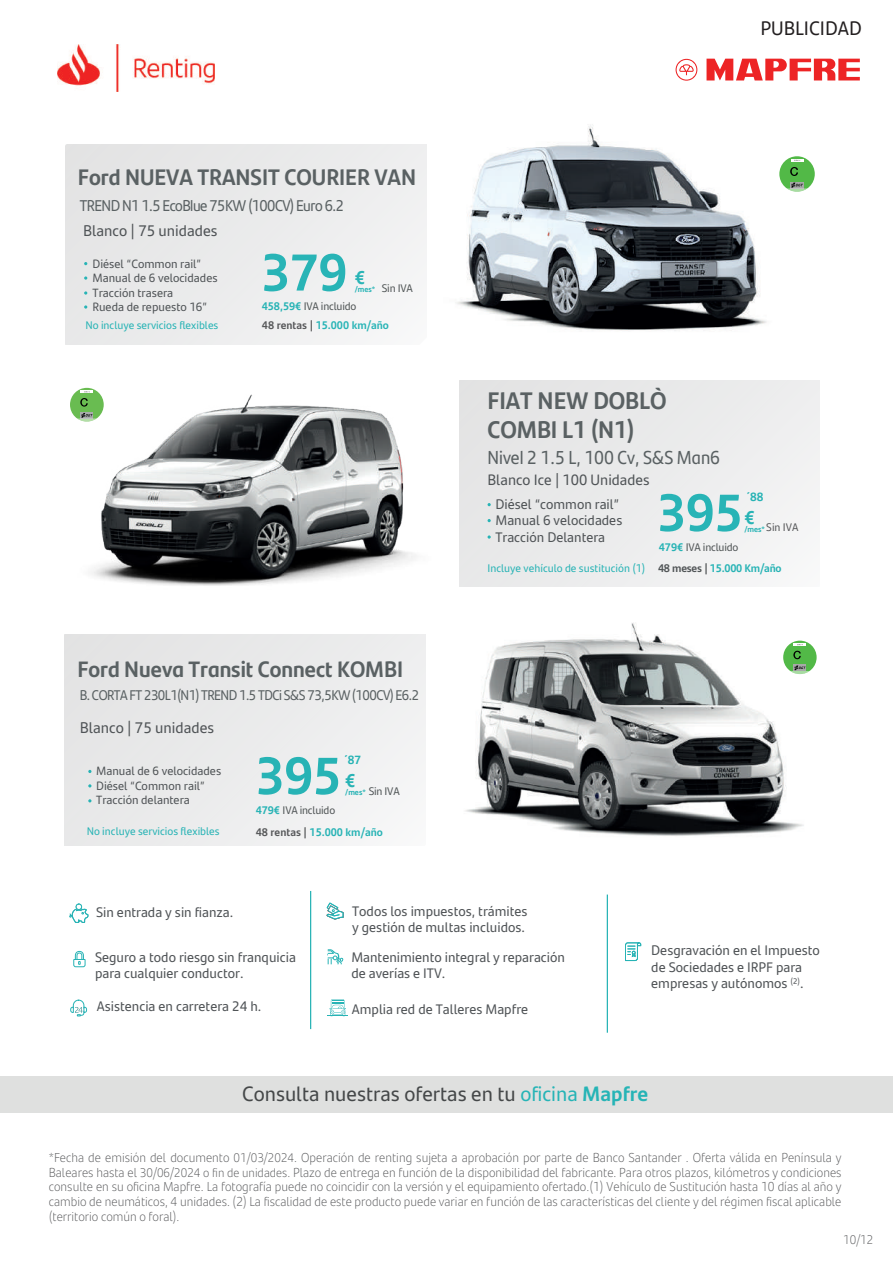
<style>
.page{position:relative;width:893px;height:1263px;background:#fff}
.page>*{position:absolute;margin:0;border:0;box-sizing:border-box;transform-origin:0 0}
.t1{font:700 52.05px "Santander Headline";color:#28b4b6}
.t2{font:700 52.05px "Santander Headline";color:#27b3b5}
.t3{font:700 24px/28.8px "Santander Headline";color:#5a6163}
.t4{font:700 22.5px "Santander Headline";color:#5a6163}
.t5{font:700 22.35px "Santander Headline";color:#5a6163}
.t6{font:20.7px "Santander Text";color:#454849}
.t7{font:19.5px "Santander Text";color:#231f20}
.t8{font:18.75px "Santander Headline";color:#596062;scale:.96 1}
.t9{font:700 18.6px "Santander Headline";color:#27b3b5}
.t10{font:700 18.6px "Santander Headline";color:#28b4b6}
.t11{font:15.6px "Santander Headline";letter-spacing:-.035em;color:#5a6163;scale:.96 1}
.t12{font:15.45px "Santander Text";color:#505457}
.t13{font:15px "Santander Text";color:#505457}
.t14{font:14.1px "Santander Headline";letter-spacing:-.035em;color:#5a6163;scale:.96 1}
.t15{font:13.8px/16.6px "Santander Text";color:#505457}
.t16{font:300 12.9px/15px "Santander Text";color:#57585a;text-align:justify;scale:.96 1}
.t17{font:300 12.45px "Santander Text";color:#57585a;scale:.96 1}
.t18{font:12px/14.4px "Santander Text";color:#505457}
.t19{font:700 12px "Santander Headline";color:#27b3b5}
.t20{font:11.1px "Santander Text";color:#27b3b5}
.t21{font:700 11.1px/19.2px "Santander Text";color:#28b4b6}
.t22{font:700 11.1px/21.1px "Santander Text";color:#27b3b5}
.t23{font:700 11.1px/21.3px "Santander Text";letter-spacing:-.02em;color:#27b3b5}
.t24{font:11.1px "Santander Text";letter-spacing:-.02em;color:#515657}
.t25{font:11.1px "Santander Text";color:#57585a}
.t26{font:700 8.1px "Santander Headline";color:#27b3b5}
.t27{font:700 8.1px "Santander Headline";color:#28b4b6}
.s1{color:#27b3b5}
.s2{font-weight:400;color:#515657}
.s3{color:#58595b}
.s4{color:#515557}
.s5{color:#26b4b6}
.s6{font-weight:700;color:#26b4b6}
.s7{font-size:12.45px}
</style>
<div class="page">
<img style="left:65px;top:325px;width:456px;height:310px">
<div style="left:70px;top:388px;width:34px;height:34px;background:#69bc51;border-radius:50%"></div>
<div style="left:80px;top:412px;width:13px;height:6px;background:#a8acac"></div>
<svg style="left:77px;top:413px;width:20px;height:9px"></svg>
<svg style="left:80px;top:391px;width:13px;height:16px"></svg>
<img style="left:427px;top:124px;width:388px;height:237px">
<svg style="left:66px;top:145px;width:361px;height:200px"></svg>
<svg style="left:84px;top:276px;width:3px;height:4px"></svg>
<svg style="left:84px;top:291px;width:3px;height:4px"></svg>
<svg style="left:84px;top:305px;width:3px;height:4px"></svg>
<div style="left:779px;top:156px;width:36px;height:36px;background:#52b947;border-radius:50%"></div>
<svg style="left:790px;top:182px;width:14px;height:1px"></svg>
<svg style="left:787px;top:183px;width:20px;height:9px"></svg>
<svg style="left:790px;top:159px;width:13px;height:17px"></svg>
<svg style="left:64px;top:634px;width:361px;height:211px"></svg>
<img style="left:429px;top:606px;width:388px;height:230px">
<div style="left:783px;top:641px;width:34px;height:33px;background:#52b947;border-radius:50%"></div>
<svg style="left:790px;top:665px;width:19px;height:9px"></svg>
<svg style="left:793px;top:643px;width:13px;height:16px"></svg>
<svg style="left:459px;top:380px;width:361px;height:206px"></svg>
<svg style="left:488px;top:535px;width:3px;height:4px"></svg>
<svg style="left:676px;top:59px;width:21px;height:22px"></svg>
<svg style="left:706px;top:59px;width:154px;height:21px"></svg>
<img style="left:58px;top:45px;width:157px;height:47px">
<div style="left:0;top:1076px;width:893px;height:36px;background:#dfe0df"></div>
<svg style="left:327px;top:999px;width:21px;height:18px"></svg>
<svg style="left:327px;top:949px;width:16px;height:16px"></svg>
<svg style="left:326px;top:902px;width:18px;height:18px"></svg>
<svg style="left:69px;top:904px;width:19px;height:19px"></svg>
<svg style="left:73px;top:951px;width:13px;height:16px"></svg>
<svg style="left:70px;top:1000px;width:17px;height:16px"></svg>
<hr style="left:310px;top:891px;width:1px;height:138px;background:#27b3b5">
<hr style="left:607px;top:894px;width:1px;height:139px;background:#27b3b5">
<svg style="left:625px;top:942px;width:16px;height:19px"></svg>
<h3 class="t4" style="left:78px;top:159px;width:340px">Ford NUEVA TRANSIT COURIER VAN</h3>
<p class="t12" style="left:83px;top:219px;width:136px">Blanco | 75 unidades</p>
<p class="t11" style="left:80px;top:193px;width:277px">TREND N1 1.5 EcoBlue 75KW (100CV) Euro 6.2</p>
<p class="t18" style="left:93px;top:256px;width:127px">Diésel “Common rail”<br>Manual de 6 velocidades<br>Tracción trasera<br>Rueda de repuesto 16”</p>
<p class="t20" style="left:85px;top:317px;width:135px">No incluye servicios flexibles</p>
<h1 class="t1" style="left:261px;top:231px;width:87px">379</h1>
<h3 class="t10" style="left:355px;top:263px;width:12px">€</h3>
<p class="t27" style="left:355px;top:283px;width:22px">/mes*</p>
<p class="t24" style="left:382px;top:279px;width:33px">Sin IVA</p>
<p class="t21" style="left:262px;top:296px;width:129px"><span class="s1">458,59€</span> <span class="s2">IVA incluido<br></span><span class="s3">48 rentas |</span> 15.000 km/año</p>
<h3 class="t5" style="left:78px;top:652px;width:327px">Ford Nueva Transit Connect KOMBI</h3>
<p class="t14" style="left:80px;top:685px;width:355px">B. CORTA FT 230L1(N1) TREND 1.5 TDCi S&amp;S 73,5KW (100CV) E6.2</p>
<p class="t12" style="left:80px;top:716px;width:136px">Blanco | 75 unidades</p>
<p class="t18" style="left:96px;top:763px;width:127px">Manual de 6 velocidades<br>Diésel “Common rail”<br>Tracción delantera</p>
<p class="t20" style="left:87px;top:823px;width:135px">No incluye servicios flexibles</p>
<p class="t19" style="left:344px;top:750px;width:18px">´87</p>
<h1 class="t2" style="left:256px;top:735px;width:87px">395</h1>
<h3 class="t9" style="left:345px;top:766px;width:12px">€</h3>
<p class="t26" style="left:345px;top:786px;width:22px">/mes*</p>
<p class="t24" style="left:369px;top:783px;width:33px">Sin IVA</p>
<p class="t22" style="left:256px;top:799px;width:129px">479€ <span class="s2">IVA incluido<br></span><span class="s3">48 rentas |</span> 15.000 km/año</p>
<h3 class="t7" style="left:760px;top:13px;width:103px">PUBLICIDAD</h3>
<h2 class="t3" style="left:488px;top:385px;width:181px">FIAT NEW DOBLÒ<br>COMBI L1 (N1)</h2>
<h3 class="t8" style="left:488px;top:443px;width:244px">Nivel 2 1.5 L, 100 Cv, S&amp;S Man6</h3>
<p class="t13" style="left:488px;top:469px;width:164px">Blanco Ice | 100 Unidades</p>
<p class="t15" style="left:495px;top:495px;width:128px">Diésel “common rail”<br>Manual 6 velocidades<br>Tracción Delantera</p>
<p class="t20" style="left:488px;top:560px;width:159px">Incluye vehículo de sustitución (1)</p>
<p class="t19" style="left:747px;top:488px;width:18px">´88</p>
<h3 class="t9" style="left:744px;top:503px;width:12px">€</h3>
<p class="t26" style="left:744px;top:523px;width:22px">/mes*</p>
<h1 class="t1" style="left:657px;top:472px;width:87px">395</h1>
<p class="t25" style="left:766px;top:518px;width:34px">Sin IVA</p>
<p class="t23" style="left:658px;top:536px;width:125px">479€ <span class="s2">IVA incluido<br></span><span class="s4">48 meses |</span> 15.000 Km/año</p>
<p class="t15" style="left:96px;top:903px;width:139px">Sin entrada y sin fianza.</p>
<p class="t15" style="left:95px;top:948px;width:202px">Seguro a todo riesgo sin franquicia para cualquier conductor.</p>
<p class="t15" style="left:97px;top:997px;width:166px">Asistencia en carretera 24 h.</p>
<p class="t15" style="left:352px;top:902px;width:177px">Todos los impuestos, trámites y gestión de multas incluidos.</p>
<p class="t15" style="left:351px;top:948px;width:215px">Mantenimiento integral y reparación de averías e ITV.</p>
<p class="t15" style="left:352px;top:1000px;width:178px">Amplia red de Talleres Mapfre</p>
<p class="t15" style="left:651px;top:941px;width:170px">Desgravación en el Impuesto de Sociedades e IRPF para empresas y autónomos <sup>(2)</sup>.</p>
<h3 class="t6" style="left:242px;top:1078px;width:408px">Consulta nuestras ofertas en tu <span class="s5">oficina</span> <span class="s6">Mapfre</span></h3>
<p class="t16" style="left:49px;top:1149px;width:827px">*Fecha de emisión del documento <span class="s7">01/03/2024</span>. Operación de renting sujeta a aprobación por parte de Banco Santander . Oferta válida en Península y Baleares hasta el <span class="s7">30/06/2024 o fin de unidades</span>. Plazo de entrega en función de la disponibilidad del fabricante. Para otros plazos, kilómetros y condiciones consulte en su oficina Mapfre. La fotografía puede no coincidir con la versión y el equipamiento ofertado.(1) Vehículo de Sustitución hasta 10 días al año y cambio de neumáticos, 4 unidades. (2) La fiscalidad de este producto puede variar en función de las características del cliente y del régimen fiscal aplicable (territorio común o foral).</p>
<p class="t17" style="left:843px;top:1230px;width:33px">10/12</p>
</div>
